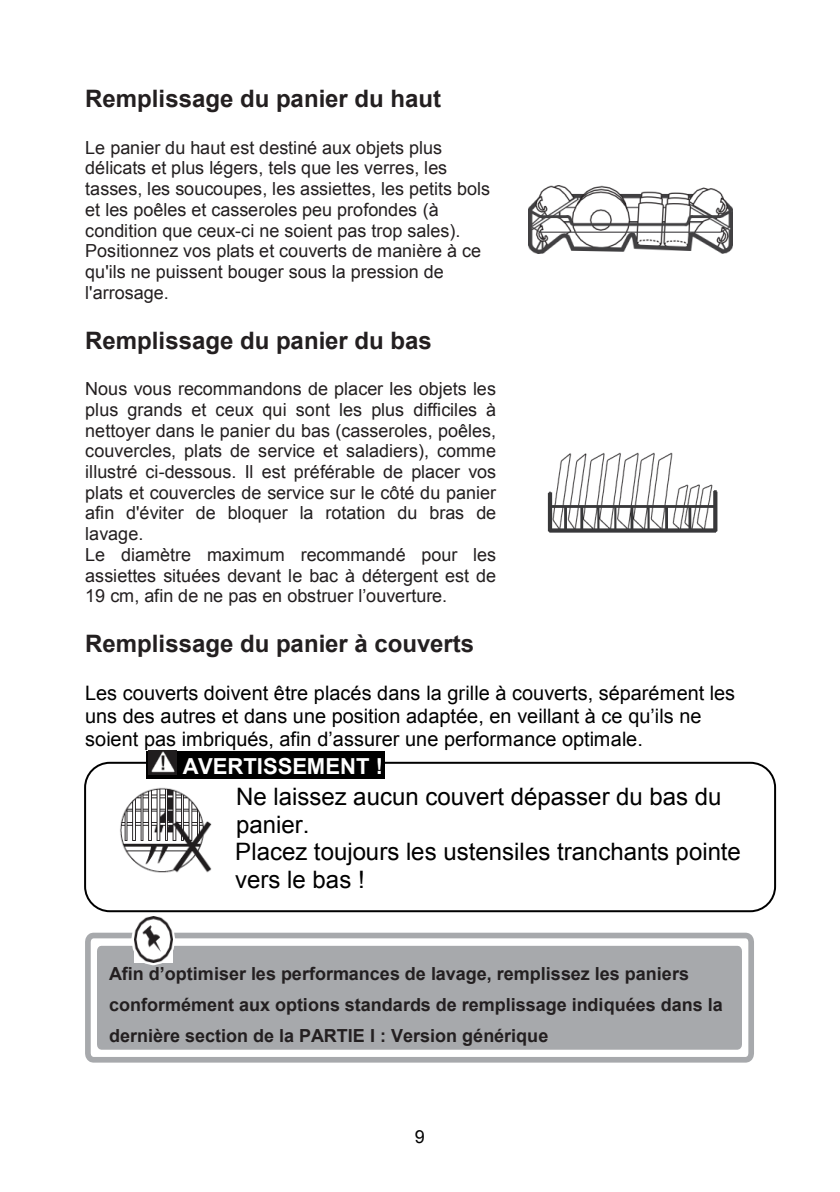
<style>
.page{position:relative;width:840px;height:1192px;background:#fff}
.page>*{position:absolute;margin:0;border:0;box-sizing:border-box;transform-origin:0 0}
.t1{font:24px/27.4px "Arial";color:#000}
.t2{font:700 24px "Arial";color:#231f20}
.t3{font:700 22px "Arial";letter-spacing:-.005em;color:#fff}
.t4{font:20px/23px "Arial";color:#000}
.t5{font:18px/20.6px "Arial";letter-spacing:.005em;color:#231f20}
.t6{font:700 18px/30.8px "Arial";color:#231f20}
.t7{font:18px "Arial";color:#000}
</style>
<div class="page">
<img style="left:528px;top:185px;width:204px;height:69px">
<img style="left:547px;top:452px;width:171px;height:81px">
<div style="left:84px;top:761px;width:692px;height:151px;border:2px solid #000;border-radius:25px"></div>
<div style="left:147px;top:750px;width:238px;height:28px;background:#000"></div>
<svg style="left:85px;top:932px;width:669px;height:131px;background:#b2b4b7"></svg>
<svg style="left:127px;top:909px;width:53px;height:60px"></svg>
<img style="left:134px;top:916px;width:38px;height:46px">
<img style="left:149px;top:750px;width:27px;height:23px">
<img style="left:120px;top:787px;width:92px;height:86px">
<h1 class="t2" style="left:85px;top:86px;width:358px">Remplissage du panier du haut</h1>
<p class="t5" style="left:85px;top:137px;width:406px">Le panier du haut est destiné aux objets plus délicats et plus légers, tels que les verres, les tasses, les soucoupes, les assiettes, les petits bols et les poêles et casseroles peu profondes (à condition que ceux-ci ne soient pas trop sales).<br>Positionnez vos plats et couverts de manière à ce qu'ils ne puissent bouger sous la pression de l'arrosage.</p>
<h1 class="t2" style="left:85px;top:327px;width:348px">Remplissage du panier du bas</h1>
<p class="t5" style="left:85px;top:378px;width:416px">Nous vous recommandons de placer les objets les plus grands et ceux qui sont les plus difficiles à nettoyer dans le panier du bas (casseroles, poêles, couvercles, plats de service et saladiers), comme illustré ci-dessous. Il est préférable de placer vos plats et couvercles de service sur le côté du panier afin d'éviter de bloquer la rotation du bras de lavage.</p>
<p class="t5" style="left:85px;top:544px;width:412px;text-align:justify">Le diamètre maximum recommandé pour les assiettes situées devant le bac à détergent est de 19 cm, afin de ne pas en obstruer l’ouverture.</p>
<h1 class="t2" style="left:85px;top:630px;width:391px">Remplissage du panier à couverts</h1>
<p class="t4" style="left:85px;top:681px;width:651px">Les couverts doivent être placés dans la grille à couverts, séparément les uns des autres et dans une position adaptée, en veillant à ce qu’ils ne soient pas imbriqués, afin d’assurer une performance optimale.</p>
<p class="t1" style="left:236px;top:783px;width:487px">Ne laissez aucun couvert dépasser du bas du panier.</p>
<p class="t1" style="left:235px;top:837px;width:507px">Placez toujours les ustensiles tranchants pointe vers le bas !</p>
<p class="t3" style="left:183px;top:754px;width:202px">AVERTISSEMENT !</p>
<p class="t6" style="left:109px;top:958px;width:615px">Afin d’optimiser les performances de lavage, remplissez les paniers conformément aux options standards de remplissage indiquées dans la dernière section de la PARTIE I : Version générique</p>
<p class="t7" style="left:415px;top:1124px;width:12px">9</p>
</div>
